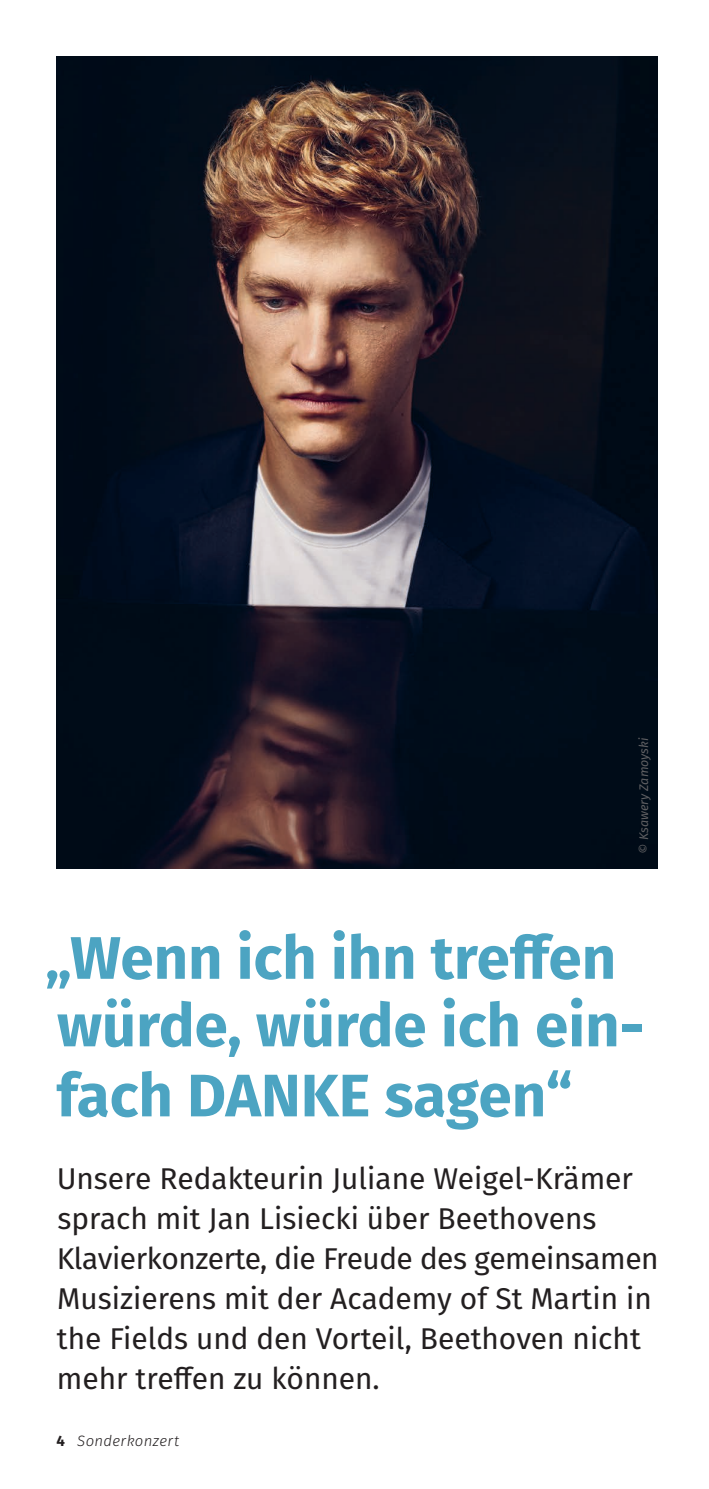
<style>
.page{position:relative;width:709px;height:1489px;background:#fff}
.page>*{position:absolute;margin:0;border:0;box-sizing:border-box;transform-origin:0 0}
.Autor___kursiv{font:700 60px/68.8px "Fira Sans";color:#4ca4c2}
.Autor___kursiv-2{font:30px/40px "Fira Sans";color:#231f20}
.t1{font:italic 300 15px "Fira Sans";letter-spacing:.025em;color:#231f20}
.Fotocredit{font:italic 12.5px "Fira Sans";color:#5f5f62}
.s1{font-weight:700;font-style:normal}
</style>
<div class="page">
<img style="left:57px;top:56px;width:601px;height:812px">
<p class="Fotocredit" style="left:634px;top:853px;width:118px;rotate:-90deg">© Ksawery Zamoyski</p>
<p class="Autor___kursiv" style="left:45px;top:919px;width:600px">„Wenn ich ihn treffen würde, würde ich ein&shy;fach DANKE sagen“</p>
<p class="Autor___kursiv-2" style="left:57px;top:1157px;width:578px">Unsere Redakteurin Juliane Weigel-Krämer sprach mit Jan Lisiecki über Beethovens</p>
<p class="Autor___kursiv-2" style="left:57px;top:1237px;width:603px">Klavierkonzerte, die Freude des gemeinsamen Musizierens mit der Academy of St Martin in the Fields und den Vorteil, Beethoven nicht mehr treffen zu können.</p>
<p class="t1" style="left:56px;top:1430px;width:124px"><span class="s1">4</span> Sonderkonzert</p>
</div>
